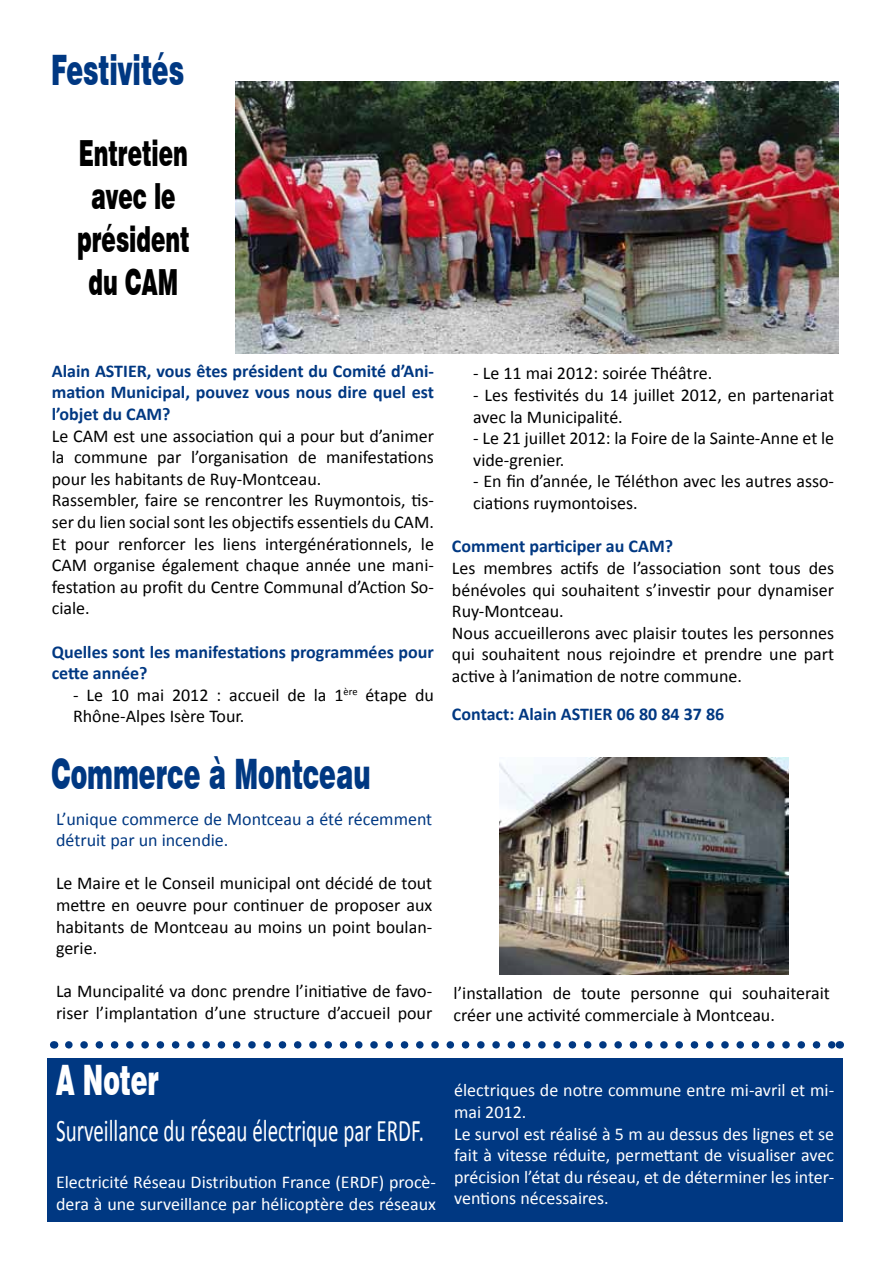
<style>
.page{position:relative;width:893px;height:1263px;background:#fff}
.page>*{position:absolute;margin:0;border:0;box-sizing:border-box;transform-origin:0 0}
.t1{font:900 42px "Swiss 721 BT";color:#003882;scale:.6 1}
.t2{font:900 42px "Swiss 721 BT";color:#fff;scale:.6 1}
.t3{font:900 36px/43.2px "Swiss 721 BT";color:#000;text-align:center;scale:.6 1}
.t4{font:31.5px "Calibri";color:#fff;scale:.67 1}
.t5{font:18px/21.6px "Calibri";color:#000}
.t6{font:18px/21.6px "Calibri";color:#fff}
.t7{font:700 18px/21.6px "Calibri";color:#003882;text-align:justify}
.t8{font:18px/21.6px "Calibri";color:#003882}
</style>
<div class="page">
<img style="left:500px;top:758px;width:289px;height:217px">
<svg style="left:69px;top:1041px;width:763px;height:7px"></svg>
<img style="left:235px;top:82px;width:603px;height:272px">
<div style="left:48px;top:1058px;width:795px;height:163px;background:#003882"></div>
<h1 class="t1" style="left:51px;top:44px;width:223px">Festivités</h1>
<h2 class="t3" style="left:77px;top:131px;width:189px">Entretien avec le président du CAM</h2>
<p class="t7" style="left:52px;top:359px;width:384px">Alain ASTIER, vous êtes président du Comité d’Ani&shy;mation Municipal, pouvez vous nous dire quel est l’objet du CAM?</p>
<p class="t5" style="left:52px;top:424px;width:384px">Le CAM est une association qui a pour but d’animer la commune par l’organisation de manifestations pour les habitants de Ruy-Montceau.<br>Rassembler, faire se rencontrer les Ruymontois, tis&shy;ser du lien social sont les objectifs essentiels du CAM.<br>Et pour renforcer les liens intergénérationnels, le CAM organise également chaque année une mani&shy;festation au profit du Centre Communal d’Action So&shy;ciale.</p>
<p class="t7" style="left:52px;top:640px;width:384px">Quelles sont les manifestations programmées pour cette année?</p>
<p class="t5" style="left:73px;top:683px;width:362px">- Le 10 mai 2012 : accueil de la 1<sup>ère</sup> étape du<br>Rhône-Alpes Isère Tour.</p>
<h1 class="t1" style="left:51px;top:749px;width:534px">Commerce à Montceau</h1>
<p class="t5" style="left:473px;top:362px;width:240px">- Le 11 mai 2012: soirée Théâtre.</p>
<p class="t5" style="left:473px;top:383px;width:362px">- Les festivités du 14 juillet 2012, en partenariat avec la Municipalité.</p>
<p class="t5" style="left:473px;top:427px;width:362px">- Le 21 juillet 2012: la Foire de la Sainte-Anne et le vide-grenier.</p>
<p class="t5" style="left:473px;top:470px;width:362px">- En fin d’année, le Téléthon avec les autres asso&shy;ciations ruymontoises.</p>
<p class="t7" style="left:452px;top:535px;width:223px">Comment participer au CAM?</p>
<p class="t5" style="left:452px;top:556px;width:384px">Les membres actifs de l’association sont tous des bénévoles qui souhaitent s’investir pour dynamiser Ruy-Montceau.<br>Nous accueillerons avec plaisir toutes les personnes qui souhaitent nous rejoindre et prendre une part active à l’animation de notre commune.</p>
<p class="t7" style="left:452px;top:702px;width:274px">Contact: Alain ASTIER 06 80 84 37 86</p>
<p class="t8" style="left:56px;top:807px;width:378px">L’unique commerce de Montceau a été récemment détruit par un incendie.</p>
<p class="t5" style="left:56px;top:872px;width:378px;text-align:justify">Le Maire et le Conseil municipal ont décidé de tout mettre en oeuvre pour continuer de proposer aux habitants de Montceau au moins un point boulan&shy;gerie.</p>
<p class="t5" style="left:56px;top:980px;width:378px">La Muncipalité va donc prendre l’initiative de favo&shy;riser l’implantation d’une structure d’accueil pour</p>
<p class="t5" style="left:454px;top:982px;width:378px">l’installation de toute personne qui souhaiterait créer une activité commerciale à Montceau.</p>
<h1 class="t2" style="left:56px;top:1054px;width:173px">A Noter</h1>
<h3 class="t4" style="left:56px;top:1111px;width:551px">Surveillance du réseau électrique par ERDF.</h3>
<p class="t6" style="left:56px;top:1170px;width:382px">Electricité Réseau Distribution France (ERDF) procè&shy;dera à une surveillance par hélicoptère des réseaux</p>
<p class="t6" style="left:454px;top:1079px;width:382px">électriques de notre commune entre mi-avril et mi&shy;mai 2012.<br>Le survol est réalisé à 5 m au dessus des lignes et se fait à vitesse réduite, permettant de visualiser avec précision l’état du réseau, et de déterminer les inter&shy;ventions nécessaires.</p>
</div>
